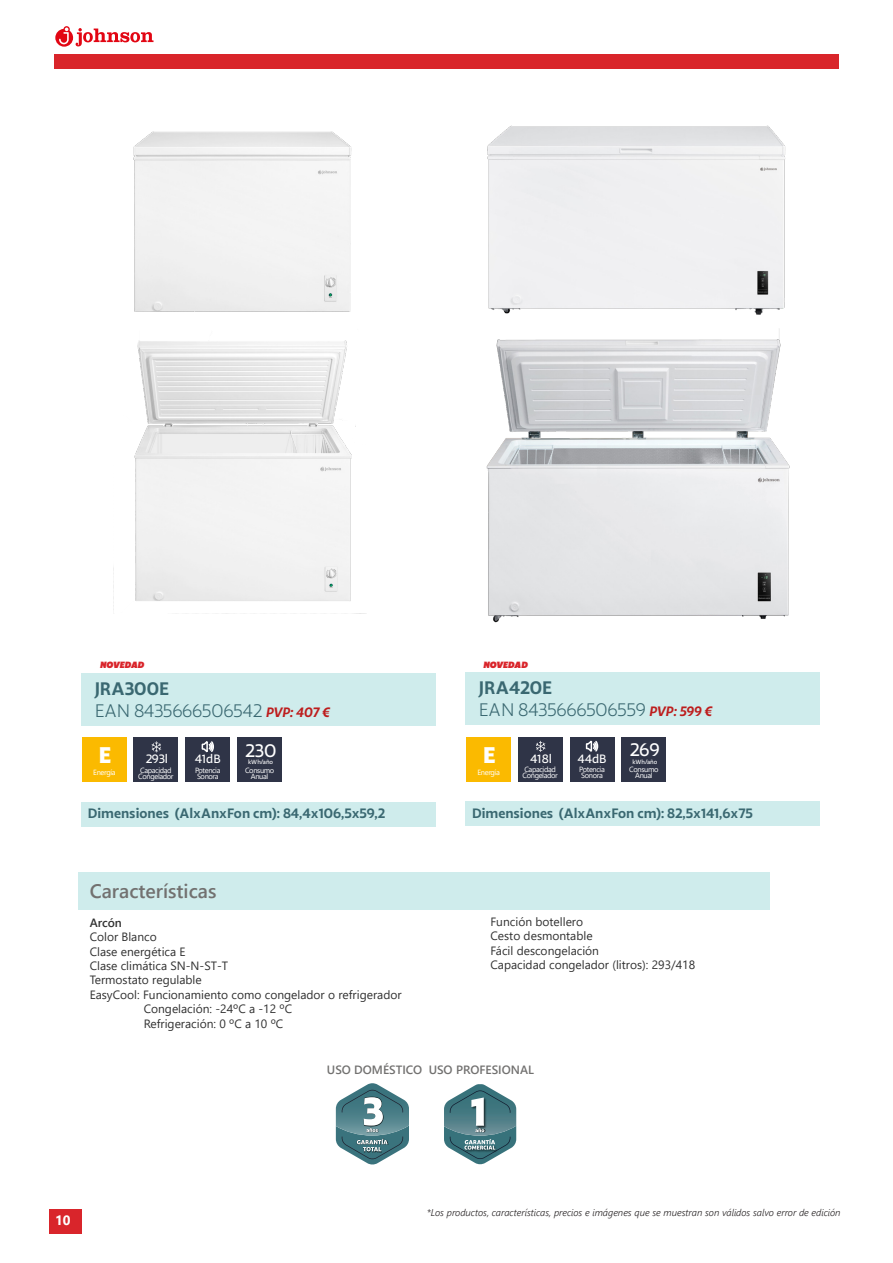
<style>
.page{position:relative;width:893px;height:1263px;background:#fff}
.page>*{position:absolute;margin:0;border:0;box-sizing:border-box;transform-origin:0 0}
.t1{font:800 22.5px "Highgate";color:#fff}
.t2{font:600 19.5px "Segoe UI";color:#727170}
.t3{font:300 18px "Highgate";letter-spacing:-.01em;color:#3a6871}
.t4{font:700 18px "Highgate";color:#3a6871}
.t5{font:500 18px "Highgate";letter-spacing:-.01em;color:#fff}
.t6{font:700 13.5px "Highgate";color:#3a6871}
.t7{font:700 13.5px "Segoe UI";color:#fff}
.t8{font:12px "Segoe UI";color:#313131}
.t9{font:600 12px "Segoe UI";color:#727170}
.t10{font:500 12px "Highgate";color:#fff}
.t11{font:600 12px "Segoe UI";color:#313131}
.t12{font:italic 300 9.75px "Segoe UI";color:#231f20}
.t13{font:italic 900 9px "Highgate";color:#d9252b}
.t14{font:7.5px "Segoe UI";letter-spacing:-.05em;color:#fff}
.t15{font:500 6px "Highgate";color:#fff}
.s1{font-weight:700;font-style:italic;font-size:13.5px;color:#bd1d1d}
</style>
<div class="page">
<div style="left:49px;top:1209px;width:32px;height:24px;background:#d9252b"></div>
<svg style="left:55px;top:26px;width:98px;height:21px"></svg>
<div style="left:54px;top:54px;width:785px;height:14px;background:#d9252a"></div>
<div style="left:466px;top:672px;width:354px;height:53px;background:#cfecec"></div>
<div style="left:466px;top:737px;width:45px;height:44px;background:#fbba00"></div>
<div style="left:518px;top:737px;width:44px;height:44px;background:#2f3447"></div>
<div style="left:570px;top:737px;width:44px;height:44px;background:#2f3447"></div>
<div style="left:622px;top:737px;width:44px;height:44px;background:#2f3447"></div>
<svg style="left:536px;top:741px;width:9px;height:11px"></svg>
<svg style="left:585px;top:740px;width:14px;height:12px"></svg>
<div style="left:466px;top:801px;width:354px;height:25px;background:#cfecec"></div>
<div style="left:78px;top:872px;width:691px;height:37px;background:#cfecec"></div>
<img style="left:133px;top:131px;width:219px;height:181px">
<img style="left:134px;top:340px;width:222px;height:261px">
<div style="left:81px;top:673px;width:354px;height:52px;background:#cfecec"></div>
<div style="left:82px;top:737px;width:44px;height:45px;background:#fbba00"></div>
<div style="left:134px;top:737px;width:44px;height:45px;background:#2f3447"></div>
<div style="left:186px;top:737px;width:44px;height:45px;background:#2f3447"></div>
<div style="left:238px;top:737px;width:44px;height:45px;background:#2f3447"></div>
<svg style="left:152px;top:741px;width:9px;height:11px"></svg>
<svg style="left:201px;top:741px;width:13px;height:12px"></svg>
<div style="left:81px;top:802px;width:354px;height:25px;background:#cfecec"></div>
<img style="left:487px;top:125px;width:299px;height:190px">
<img style="left:486px;top:329px;width:304px;height:294px">
<svg style="left:444px;top:1084px;width:72px;height:81px"></svg>
<svg style="left:336px;top:1083px;width:73px;height:82px"></svg>
<p class="t13" style="left:100px;top:659px;width:46px">NOVEDAD</p>
<p class="t13" style="left:483px;top:659px;width:46px">NOVEDAD</p>
<p class="t4" style="left:95px;top:677px;width:76px">JRA300E</p>
<p class="t3" style="left:95px;top:699px;width:237px">EAN 8435666506542 <span class="s1">PVP: 407 €</span></p>
<p class="t4" style="left:479px;top:677px;width:75px">JRA420E</p>
<p class="t3" style="left:479px;top:698px;width:235px">EAN 8435666506559 <span class="s1">PVP: 599 €</span></p>
<p class="t1" style="left:99px;top:741px;width:14px">E</p>
<p class="t10" style="left:146px;top:751px;width:24px">293l</p>
<p class="t10" style="left:195px;top:751px;width:27px">41dB</p>
<p class="t5" style="left:245px;top:739px;width:33px">230</p>
<p class="t15" style="left:248px;top:758px;width:27px">kWh/año</p>
<p class="t1" style="left:483px;top:741px;width:14px">E</p>
<p class="t10" style="left:530px;top:751px;width:23px">418l</p>
<p class="t10" style="left:577px;top:751px;width:31px">44dB</p>
<p class="t5" style="left:630px;top:739px;width:31px">269</p>
<p class="t15" style="left:632px;top:758px;width:27px">kWh/año</p>
<p class="t14" style="left:140px;top:763px;width:33px">Capacidad</p>
<p class="t14" style="left:138px;top:769px;width:37px">Congelador</p>
<p class="t14" style="left:195px;top:763px;width:27px">Potencia</p>
<p class="t14" style="left:197px;top:769px;width:23px">Sonora</p>
<p class="t14" style="left:93px;top:765px;width:24px">Energía</p>
<p class="t14" style="left:245px;top:763px;width:31px">Consumo</p>
<p class="t14" style="left:251px;top:769px;width:19px">Anual</p>
<p class="t14" style="left:524px;top:763px;width:33px">Capacidad</p>
<p class="t14" style="left:522px;top:769px;width:37px">Congelador</p>
<p class="t14" style="left:579px;top:763px;width:27px">Potencia</p>
<p class="t14" style="left:581px;top:769px;width:23px">Sonora</p>
<p class="t14" style="left:477px;top:765px;width:24px">Energía</p>
<p class="t14" style="left:629px;top:763px;width:31px">Consumo</p>
<p class="t14" style="left:635px;top:769px;width:19px">Anual</p>
<p class="t6" style="left:88px;top:805px;width:299px">Dimensiones (AlxAnxFon cm): 84,4x106,5x59,2</p>
<p class="t6" style="left:472px;top:804px;width:282px">Dimensiones (AlxAnxFon cm): 82,5x141,6x75</p>
<p class="t2" style="left:90px;top:873px;width:128px">Características</p>
<p class="t11" style="left:90px;top:911px;width:34px">Arcón</p>
<p class="t8" style="left:90px;top:926px;width:69px">Color Blanco</p>
<p class="t8" style="left:90px;top:940px;width:97px">Clase energética E</p>
<p class="t8" style="left:90px;top:954px;width:140px">Clase climática SN-N-ST-T</p>
<p class="t8" style="left:90px;top:969px;width:114px">Termostato regulable</p>
<p class="t8" style="left:90px;top:983px;width:313px">EasyCool: Funcionamiento como congelador o refrigerador</p>
<p class="t8" style="left:144px;top:998px;width:150px">Congelación: -24ºC a -12 ºC</p>
<p class="t8" style="left:144px;top:1012px;width:141px">Refrigeración: 0 ºC a 10 ºC</p>
<p class="t8" style="left:490px;top:910px;width:94px">Función botellero</p>
<p class="t8" style="left:490px;top:925px;width:104px">Cesto desmontable</p>
<p class="t8" style="left:490px;top:939px;width:110px">Fácil descongelación</p>
<p class="t8" style="left:490px;top:954px;width:206px">Capacidad congelador (litros): 293/418</p>
<p class="t9" style="left:327px;top:1058px;width:97px">USO DOMÉSTICO</p>
<p class="t9" style="left:429px;top:1058px;width:107px">USO PROFESIONAL</p>
<p class="t7" style="left:55px;top:1207px;width:17px">10</p>
<p class="t12" style="left:427px;top:1203px;width:415px">*Los productos, características, precios e imágenes que se muestran son válidos salvo error de edición</p>
</div>
